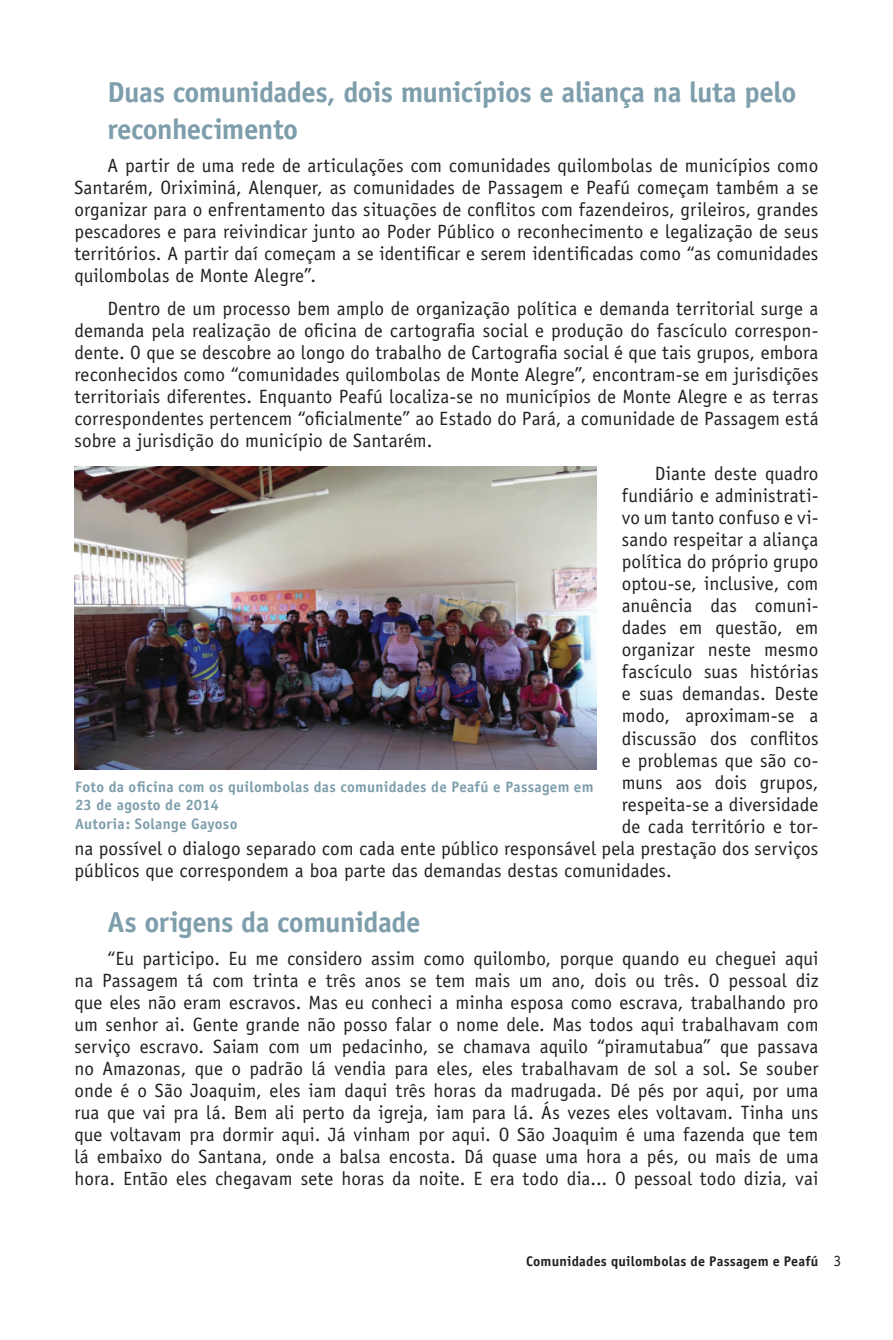
<style>
.page{position:relative;width:893px;height:1340px;background:#fff}
.page>*{position:absolute;margin:0;border:0;box-sizing:border-box;transform-origin:0 0}
.t1{font:700 28.88px/36.8px "Officina Sans";letter-spacing:-.02em;color:#7e9eac}
.t2{font:19.25px/22.1px "Officina Sans";letter-spacing:.005em;color:#231f20;text-align:justify}
.t3{font:700 15.05px/18.6px "Officina Sans";letter-spacing:.02em;color:#7e9eac}
.t4{font:700 14px "Officina Sans";letter-spacing:.015em;color:#231f20}
.s1{font-weight:400;font-size:15.75px}
</style>
<div class="page">
<img style="left:74px;top:466px;width:523px;height:304px">
<h1 class="t1" style="left:107px;top:74px;width:690px">Duas comunidades, dois municípios e aliança na luta pelo reconhecimento</h1>
<p class="t2" style="left:74px;top:154px;width:746px;text-indent:33px">A partir de uma rede de articulações com comunidades quilombolas de municípios como Santarém, Oriximiná, Alenquer, as comunidades de Passagem e Peafú começam também a se organizar para o enfrentamento das situações de conflitos com fazendeiros, grileiros, grandes pescadores e para reivindicar junto ao Poder Público o reconhecimento e legalização de seus territórios. A partir daí começam a se identificar e serem identificadas como “as comunidades quilombolas de Monte Alegre”.</p>
<p class="t2" style="left:74px;top:297px;width:746px;text-indent:33px">Dentro de um processo bem amplo de organização política e demanda territorial surge a demanda pela realização de oficina de cartografia social e produção do fascículo correspon&shy;dente. O que se descobre ao longo do trabalho de Cartografia social é que tais grupos, embora reconhecidos como “comunidades quilombolas de Monte Alegre”, encontram-se em jurisdições territoriais diferentes. Enquanto Peafú localiza-se no municípios de Monte Alegre e as terras correspondentes pertencem “oficialmente” ao Estado do Pará, a comunidade de Passagem está sobre a jurisdição do município de Santarém.</p>
<p class="t2" style="left:655px;top:462px;width:165px">Diante deste quadro</p>
<p class="t2" style="left:622px;top:484px;width:198px">fundiário e administrati-</p>
<p class="t2" style="left:622px;top:506px;width:198px">vo um tanto confuso e vi-</p>
<p class="t2" style="left:622px;top:528px;width:198px">sando respeitar a aliança</p>
<p class="t2" style="left:622px;top:550px;width:198px">política do próprio grupo</p>
<p class="t2" style="left:622px;top:572px;width:198px">optou-se, inclusive, com</p>
<p class="t2" style="left:622px;top:594px;width:198px">anuência das comuni-</p>
<p class="t2" style="left:622px;top:616px;width:198px">dades em questão, em</p>
<p class="t2" style="left:622px;top:638px;width:198px">organizar neste mesmo</p>
<p class="t2" style="left:622px;top:661px;width:198px">fascículo suas histórias</p>
<p class="t2" style="left:622px;top:683px;width:198px">e suas demandas. Deste</p>
<p class="t2" style="left:622px;top:705px;width:198px">modo, aproximam-se a</p>
<p class="t2" style="left:622px;top:727px;width:198px">discussão dos conflitos</p>
<p class="t2" style="left:622px;top:749px;width:198px">e problemas que são co-</p>
<p class="t2" style="left:622px;top:771px;width:198px">muns aos dois grupos,</p>
<p class="t2" style="left:622px;top:793px;width:198px">respeita-se a diversidade</p>
<p class="t2" style="left:622px;top:815px;width:198px">de cada território e tor-</p>
<p class="t2" style="left:74px;top:837px;width:745px">na possível o dialogo separado com cada ente público responsável pela prestação dos serviços</p>
<p class="t2" style="left:74px;top:859px;width:599px">públicos que correspondem a boa parte das demandas destas comunidades.</p>
<h1 class="t1" style="left:107px;top:903px;width:314px">As origens da comunidade</h1>
<p class="t2" style="left:74px;top:947px;width:746px;text-indent:33px">“Eu participo. Eu me considero assim como quilombo, porque quando eu cheguei aqui na Passagem tá com trinta e três anos se tem mais um ano, dois ou três. O pessoal diz que eles não eram escravos. Mas eu conheci a minha esposa como escrava, trabalhando pro um senhor ai. Gente grande não posso falar o nome dele. Mas todos aqui trabalhavam com serviço escravo. Saiam com um pedacinho, se chamava aquilo “piramutabua” que passava no Amazonas, que o padrão lá vendia para eles, eles trabalhavam de sol a sol. Se souber onde é o São Joaquim, eles iam daqui três horas da madrugada. Dé pés por aqui, por uma rua que vai pra lá. Bem ali perto da igreja, iam para lá. Ás vezes eles voltavam. Tinha uns que voltavam pra dormir aqui. Já vinham por aqui. O São Joaquim é uma fazenda que tem lá embaixo do Santana, onde a balsa encosta. Dá quase uma hora a pés, ou mais de uma hora. Então eles chegavam sete horas da noite. E era todo dia... O pessoal todo dizia, vai</p>
<p class="t3" style="left:75px;top:777px;width:520px">Foto da oficina com os quilombolas das comunidades de Peafú e Passagem em<br>23 de agosto de 2014<br>Autoria: Solange Gayoso</p>
<p class="t4" style="left:526px;top:1251px;width:317px">Comunidades quilombolas de Passagem e Peafú <span class="s1">3</span></p>
</div>
